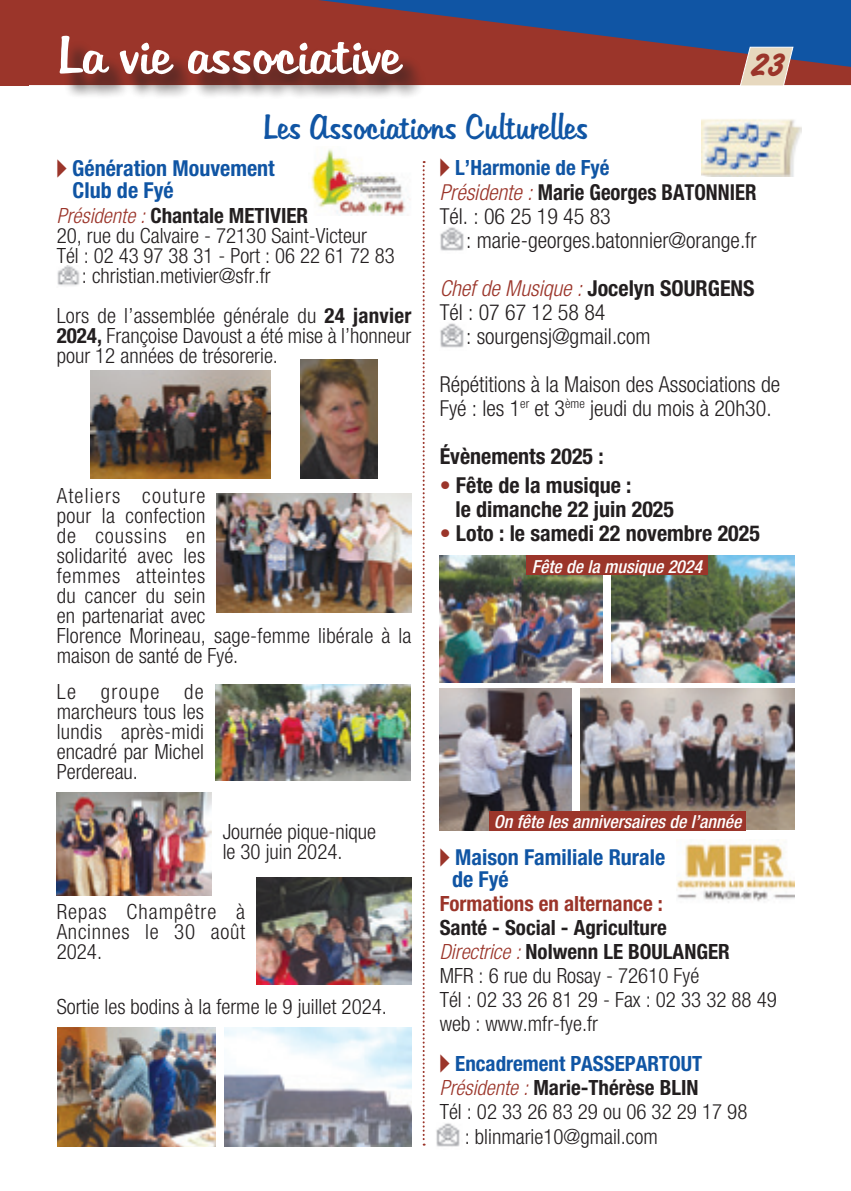
<style>
.page{position:relative;width:851px;height:1191px;background:#fff}
.page>*{position:absolute;margin:0;border:0;box-sizing:border-box;transform-origin:0 0}
.t1{font:52px "Hudson";color:#fff}
.t2{font:34px "Hudson";color:#1055a4;scale:.88 1}
.t3{font:700 32px "Bellamy";color:#9b352a}
.t4{font:300 condensed 22px/24px "Helvetica Neue";color:#231f20}
.t5{font:700 condensed 22px/24px "Helvetica Neue";color:#231f20}
.t6{font:700 condensed 22px/22px "Helvetica Neue";color:#1055a4}
.t7{font:700 condensed 22px/24px "Helvetica Neue";color:#231f20;scale:.94 1}
.t8{font:300 condensed 21px/20px "Helvetica Neue";color:#231f20;text-align:justify}
.t9{font:700 condensed 21px "Helvetica Neue";color:#231f20}
.t10{font:700 condensed 21px "Helvetica Neue";color:#1055a4}
.t11{font:700 condensed 21px "Helvetica Neue";color:#9b352a}
.t12{font:italic 500 condensed 18px "Helvetica Neue";color:#fff}
.s1{font-family:"Newspaper Pi BT";font-weight:400;font-stretch:normal;font-size:21px;color:#9b352a}
.s2{font-weight:300;font-style:italic;color:#9b352a}
.s3{font-weight:700}
.s4{font-family:"Newspaper Pi BT";font-weight:400;font-stretch:normal;color:#9b352a}
.s5{font-weight:300}
.s6{font-style:italic;color:#9b352a}
.s7{font-weight:300;color:#9b352a}
</style>
<div class="page">
<svg style="left:0;top:0;width:850px;height:85px;background:#6e3f51"></svg>
<div style="left:64px;top:39px;width:363px;height:60px;background:#231f20;opacity:.75"></div>
<svg style="left:739px;top:46px;width:55px;height:40px;background:#d0baaa"></svg>
<img style="left:311px;top:149px;width:99px;height:66px">
<img style="left:57px;top:265px;width:23px;height:21px">
<img style="left:90px;top:370px;width:181px;height:108px">
<img style="left:300px;top:359px;width:77px;height:119px">
<img style="left:217px;top:493px;width:194px;height:119px">
<img style="left:215px;top:684px;width:195px;height:96px">
<img style="left:57px;top:793px;width:154px;height:102px">
<img style="left:256px;top:877px;width:155px;height:107px">
<img style="left:58px;top:1027px;width:157px;height:119px">
<img style="left:225px;top:1027px;width:186px;height:119px">
<svg style="left:422px;top:161px;width:2px;height:984px"></svg>
<img style="left:440px;top:227px;width:24px;height:24px">
<img style="left:440px;top:323px;width:24px;height:25px">
<img style="left:701px;top:119px;width:100px;height:58px">
<img style="left:439px;top:556px;width:163px;height:127px">
<img style="left:611px;top:556px;width:183px;height:127px">
<img style="left:439px;top:689px;width:132px;height:141px">
<img style="left:580px;top:689px;width:214px;height:140px">
<img style="left:677px;top:843px;width:117px;height:60px">
<img style="left:436px;top:1123px;width:24px;height:24px">
<div style="left:526px;top:555px;width:181px;height:20px;background:#9b352a"></div>
<div style="left:489px;top:810px;width:256px;height:20px;background:#9b352a"></div>
<h1 class="t1" style="left:57px;top:26px;width:345px">La vie associative</h1>
<h3 class="t3" style="left:749px;top:45px;width:36px">23</h3>
<h2 class="t2" style="left:263px;top:108px;width:371px">Les Associations Culturelles</h2>
<p class="t6" style="left:73px;top:156px;width:204px;text-indent:-16px"><span class="s1">V</span> Génération Mouvement<br>Club de Fyé</p>
<p class="t9" style="left:57px;top:203px;width:253px"><span class="s2">Présidente :</span> Chantale METIVIER</p>
<p class="t8" style="left:57px;top:226px;width:312px">20, rue du Calvaire - 72130 Saint-Victeur</p>
<p class="t8" style="left:57px;top:246px;width:339px">Tél : 02 43 97 38 31 - Port : 06 22 61 72 83</p>
<p class="t8" style="left:82px;top:266px;width:190px">: christian.metivier@sfr.fr</p>
<p class="t8" style="left:57px;top:306px;width:356px">Lors de l’assemblée générale du <span class="s3">24 janvier 2024,</span> Françoise Davoust a été mise à l’honneur pour 12 années de trésorerie.</p>
<p class="t10" style="left:439px;top:155px;width:171px"><span class="s4">V</span> L’Harmonie de Fyé</p>
<p class="t7" style="left:439px;top:179px;width:338px"><span class="s2">Présidente :</span> Marie Georges BATONNIER<br><span class="s5">Tél. : 06 25 19 45 83</span></p>
<p class="t4" style="left:439px;top:216px;width:318px;line-height:48px;text-align:right">: marie-georges.batonnier@orange.fr<br><span class="s6">Chef de Musique :</span> <span class="s3">Jocelyn SOURGENS</span></p>
<p class="t4" style="left:466px;top:300px;width:186px;text-indent:-26px">Tél : 07 67 12 58 84<br>: sourgensj@gmail.com</p>
<p class="t4" style="left:439px;top:372px;width:342px">Répétitions à la Maison des Associations de<br>Fyé : les 1<sup>er</sup> et 3<sup>ème</sup> jeudi du mois à 20h30.</p>
<p class="t5" style="left:439px;top:443px;width:165px">Évènements 2025 :</p>
<p class="t5" style="left:455px;top:473px;width:220px;text-indent:-16px"><span class="s7">•</span> Fête de la musique :<br>le dimanche 22 juin 2025</p>
<p class="t5" style="left:439px;top:521px;width:322px"><span class="s7">•</span> Loto : le samedi 22 novembre 2025</p>
<p class="t8" style="left:57px;top:486px;width:356px;text-align:left">Ateliers couture<br>pour la confection<br>de coussins en<br>solidarité avec les<br>femmes atteintes<br>du cancer du sein<br>en partenariat avec<br>Florence Morineau, sage-femme libérale à la maison de santé de Fyé.</p>
<p class="t8" style="left:57px;top:682px;width:149px">Le groupe de marcheurs tous les lundis après-midi encadré par Michel Perdereau.</p>
<p class="t12" style="left:531px;top:555px;width:172px">Fête de la musique 2024</p>
<p class="t8" style="left:223px;top:822px;width:155px">Journée pique-nique le 30 juin 2024.</p>
<p class="t8" style="left:57px;top:902px;width:190px">Repas Champêtre à Ancinnes le 30 août 2024.</p>
<p class="t8" style="left:57px;top:996px;width:332px">Sortie les bodins à la ferme le 9 juillet 2024.</p>
<p class="t12" style="left:493px;top:810px;width:249px">On fête les anniversaires de l’année</p>
<p class="t6" style="left:452px;top:845px;width:215px;text-indent:-12px"><span class="s1">V</span> Maison Familiale Rurale de Fyé</p>
<p class="t11" style="left:439px;top:890px;width:224px">Formations en alternance :</p>
<p class="t8" style="left:439px;top:915px;width:339px;line-height:24px;text-align:left"><span class="s3">Santé - Social - Agriculture<br></span><span class="s6">Directrice :</span> <span class="s3">Nolwenn LE BOULANGER<br></span>MFR : 6 rue du Rosay - 72610 Fyé<br>Tél : 02 33 26 81 29 - Fax : 02 33 32 88 49 web : www.mfr-fye.fr</p>
<p class="t10" style="left:439px;top:1050px;width:264px"><span class="s4">V</span> Encadrement PASSEPARTOUT</p>
<p class="t9" style="left:439px;top:1074px;width:260px"><span class="s2">Présidente :</span> Marie-Thérèse BLIN</p>
<p class="t8" style="left:439px;top:1101px;width:309px">Tél : 02 33 26 83 29 ou 06 32 29 17 98</p>
<p class="t8" style="left:465px;top:1126px;width:194px">: blinmarie10@gmail.com</p>
</div>
